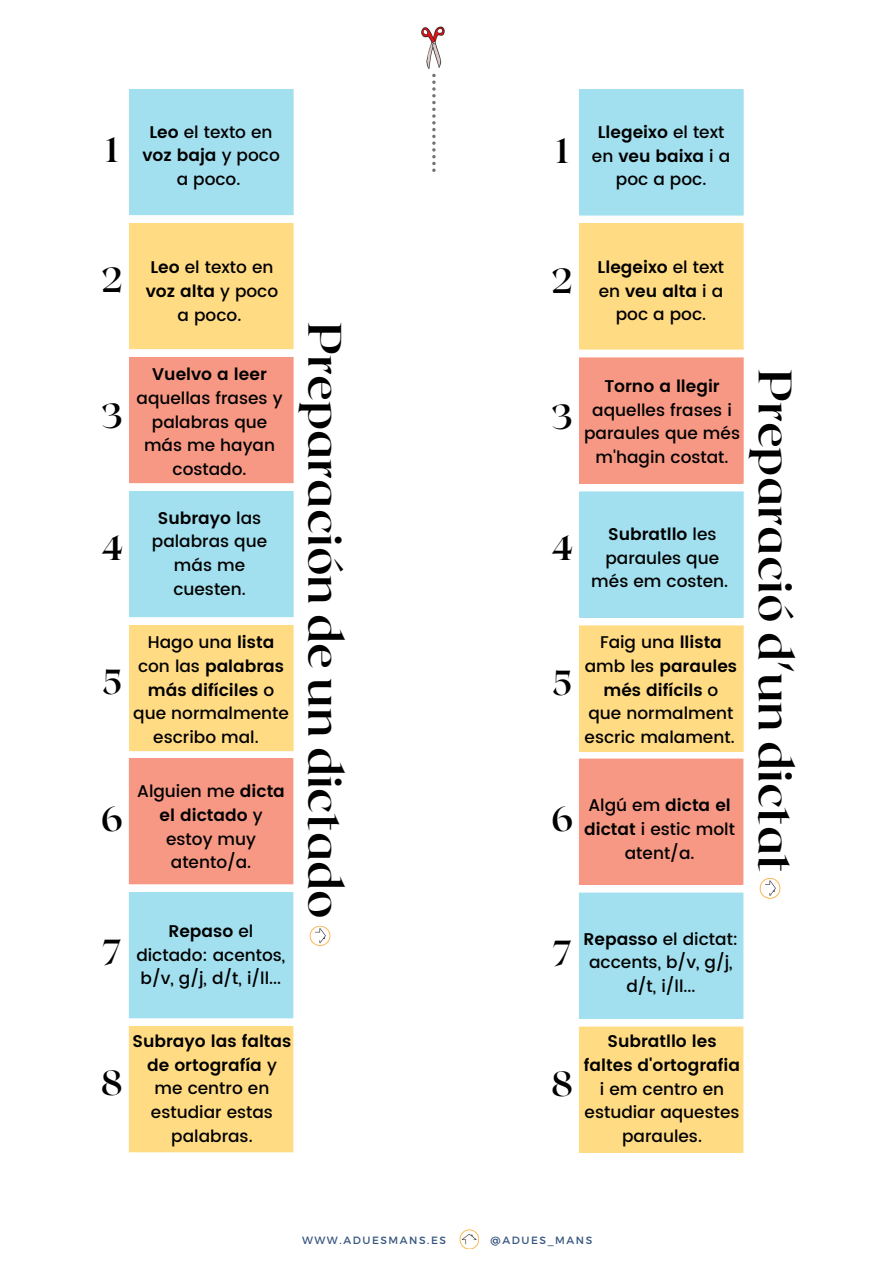
<style>
.page{position:relative;width:894px;height:1264px;background:#fff}
.page>*{position:absolute;margin:0;border:0;box-sizing:border-box;transform-origin:0 0}
.t1{font:700 46.8px "Roxborough CF";color:#000}
.t2{font:700 34.8px "Roxborough CF";color:#000}
.t3{font:500 16.95px/23.7px "Poppins";color:#000;text-align:center}
.t4{font:10.5px "Montserrat";letter-spacing:.15em;color:#36557e}
.s1{font-weight:600}
</style>
<div class="page">
<div style="left:579px;top:90px;width:164px;height:125px;background:#a2e0ef"></div>
<hr style="left:580px;top:89px;width:162px;height:2px;background:#a2e0ef">
<div style="left:579px;top:358px;width:164px;height:125px;background:#f69884"></div>
<hr style="left:580px;top:357px;width:162px;height:1px;background:#f69884">
<div style="left:579px;top:224px;width:164px;height:125px;background:#ffdb84"></div>
<hr style="left:580px;top:223px;width:162px;height:1px;background:#ffdb84">
<div style="left:579px;top:492px;width:164px;height:125px;background:#a2e0ef"></div>
<hr style="left:580px;top:491px;width:162px;height:1px;background:#a2e0ef">
<div style="left:579px;top:626px;width:164px;height:125px;background:#ffdb84"></div>
<hr style="left:580px;top:625px;width:162px;height:1px;background:#ffdb84">
<div style="left:579px;top:759px;width:163px;height:125px;background:#f69884"></div>
<hr style="left:578px;top:759px;width:2px;height:124px;background:#f69884">
<hr style="left:742px;top:759px;width:1px;height:124px;background:#f69884">
<hr style="left:580px;top:758px;width:162px;height:1px;background:#f69884">
<div style="left:579px;top:893px;width:163px;height:125px;background:#a2e0ef"></div>
<hr style="left:578px;top:893px;width:2px;height:124px;background:#a2e0ef">
<hr style="left:742px;top:893px;width:1px;height:124px;background:#a2e0ef">
<hr style="left:580px;top:892px;width:162px;height:1px;background:#a2e0ef">
<div style="left:579px;top:1027px;width:163px;height:125px;background:#ffdb84"></div>
<hr style="left:578px;top:1027px;width:2px;height:124px;background:#ffdb84">
<hr style="left:742px;top:1027px;width:1px;height:124px;background:#ffdb84">
<hr style="left:580px;top:1026px;width:162px;height:1px;background:#ffdb84">
<img style="left:759px;top:878px;width:21px;height:20px">
<div style="left:130px;top:90px;width:163px;height:124px;background:#a2e0ef"></div>
<hr style="left:129px;top:90px;width:1px;height:124px;background:#a2e0ef">
<hr style="left:130px;top:214px;width:162px;height:1px;background:#a2e0ef">
<hr style="left:130px;top:89px;width:162px;height:1px;background:#a2e0ef">
<div style="left:130px;top:357px;width:163px;height:125px;background:#f69884"></div>
<hr style="left:129px;top:358px;width:1px;height:124px;background:#f69884">
<hr style="left:130px;top:482px;width:162px;height:1px;background:#f69884">
<div style="left:130px;top:223px;width:163px;height:125px;background:#ffdb84"></div>
<hr style="left:129px;top:224px;width:1px;height:124px;background:#ffdb84">
<hr style="left:130px;top:348px;width:162px;height:1px;background:#ffdb84">
<div style="left:130px;top:491px;width:163px;height:125px;background:#a2e0ef"></div>
<hr style="left:129px;top:492px;width:1px;height:124px;background:#a2e0ef">
<hr style="left:130px;top:616px;width:162px;height:1px;background:#a2e0ef">
<div style="left:130px;top:625px;width:163px;height:125px;background:#ffdb84"></div>
<hr style="left:129px;top:626px;width:1px;height:124px;background:#ffdb84">
<hr style="left:130px;top:750px;width:162px;height:1px;background:#ffdb84">
<div style="left:129px;top:758px;width:164px;height:125px;background:#f69884"></div>
<hr style="left:130px;top:883px;width:162px;height:1px;background:#f69884">
<div style="left:129px;top:892px;width:164px;height:125px;background:#a2e0ef"></div>
<hr style="left:130px;top:1017px;width:162px;height:1px;background:#a2e0ef">
<div style="left:129px;top:1026px;width:164px;height:125px;background:#ffdb84"></div>
<hr style="left:130px;top:1151px;width:162px;height:1px;background:#ffdb84">
<img style="left:309px;top:926px;width:21px;height:20px">
<img style="left:459px;top:1229px;width:20px;height:19px">
<svg style="left:432px;top:74px;width:3px;height:98px"></svg>
<img style="left:421px;top:27px;width:23px;height:42px">
<p class="t2" style="left:106px;top:128px;width:13px">1</p>
<p class="t3" style="left:142px;top:120px;width:139px"><span class="s1">Leo</span> el texto en <span class="s1">voz baja</span> y poco a poco.</p>
<p class="t2" style="left:556px;top:128px;width:13px">1</p>
<p class="t3" style="left:591px;top:120px;width:140px"><span class="s1">Llegeixo</span> el text en <span class="s1">veu baixa</span> i a poc a poc.</p>
<p class="t2" style="left:101px;top:257px;width:23px">2</p>
<p class="t2" style="left:101px;top:393px;width:23px">3</p>
<p class="t2" style="left:101px;top:524px;width:24px">4</p>
<p class="t2" style="left:102px;top:659px;width:22px">5</p>
<p class="t2" style="left:101px;top:796px;width:23px">6</p>
<p class="t3" style="left:146px;top:256px;width:134px"><span class="s1">Leo</span> el texto en <span class="s1">voz alta</span> y poco a poco.</p>
<p class="t3" style="left:137px;top:362px;width:147px"><span class="s1">Vuelvo a leer </span>aquellas frases y palabras que más me hayan costado.</p>
<p class="t3" style="left:152px;top:506px;width:117px"><span class="s1">Subrayo</span> las palabras que más me cuesten.</p>
<p class="t3" style="left:133px;top:630px;width:157px">Hago una <span class="s1">lista </span>con las <span class="s1">palabras más difíciles</span> o que normalmente escribo mal.</p>
<p class="t3" style="left:137px;top:779px;width:149px">Alguien me <span class="s1">dicta el dictado</span> y estoy muy atento/a.</p>
<p class="t1" style="left:355px;top:322px;width:598px;rotate:90deg">Preparación de un dictado</p>
<p class="t2" style="left:551px;top:258px;width:23px">2</p>
<p class="t3" style="left:597px;top:255px;width:128px"><span class="s1">Llegeixo</span> el text en <span class="s1">veu alta</span> i a poc a poc.</p>
<p class="t2" style="left:551px;top:394px;width:23px">3</p>
<p class="t2" style="left:551px;top:525px;width:24px">4</p>
<p class="t2" style="left:552px;top:659px;width:22px">5</p>
<p class="t2" style="left:551px;top:796px;width:23px">6</p>
<p class="t3" style="left:584px;top:374px;width:157px"><span class="s1">Torno a llegir </span>aquelles frases i paraules que més m'hagin costat.</p>
<p class="t3" style="left:591px;top:522px;width:138px"><span class="s1">Subratllo</span> les paraules que més em costen.</p>
<p class="t3" style="left:584px;top:630px;width:154px">Faig una <span class="s1">llista </span>amb les <span class="s1">paraules més difícils</span> o<br>que normalment escric malament.</p>
<p class="t3" style="left:584px;top:793px;width:152px">Algú em <span class="s1">dicta el dictat</span> i estic molt atent/a.</p>
<p class="t1" style="left:805px;top:369px;width:505px;rotate:90deg">Preparació d'un dictat</p>
<p class="t2" style="left:102px;top:929px;width:21px">7</p>
<p class="t3" style="left:136px;top:919px;width:150px"><span class="s1">Repaso</span> el dictado: acentos, b/v, g/j, d/t, i/ll...</p>
<p class="t2" style="left:552px;top:929px;width:21px">7</p>
<p class="t3" style="left:583px;top:926px;width:156px"><span class="s1">Repasso</span> el dictat: accents, b/v, g/j, d/t, i/ll...</p>
<p class="t2" style="left:101px;top:1060px;width:23px">8</p>
<p class="t3" style="left:132px;top:1029px;width:160px"><span class="s1">Subrayo las faltas de ortografía</span> y me centro en estudiar estas palabras.</p>
<p class="t2" style="left:551px;top:1060px;width:23px">8</p>
<p class="t3" style="left:583px;top:1029px;width:158px"><span class="s1">Subratllo les faltes d'ortografia </span>i em centro en estudiar aquestes paraules.</p>
<p class="t4" style="left:302px;top:1233px;width:146px">WWW.ADUESMANS.ES</p>
<p class="t4" style="left:490px;top:1233px;width:103px">@ADUES_MANS</p>
</div>
